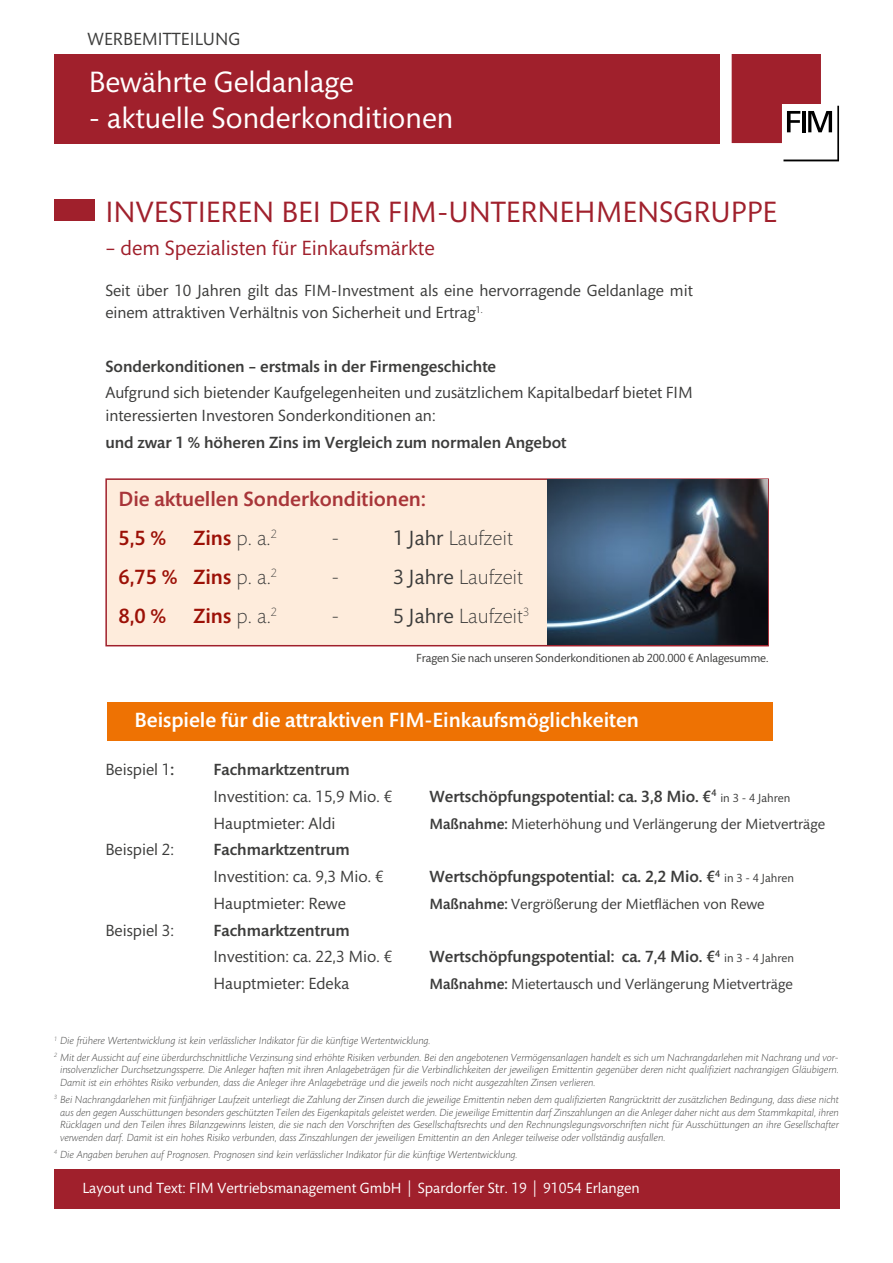
<style>
.page{position:relative;width:893px;height:1263px;background:#fff}
.page>*{position:absolute;margin:0;border:0;box-sizing:border-box;transform-origin:0 0}
.t1{font:30px "Mundo Sans Capital";color:#fff}
.t2{font:30px "Mundo Sans Capital";color:#a0202c}
.t3{font:500 21px "Mundo Sans Capital";color:#fff}
.t4{font:300 21px "Mundo Sans Capital";color:#3c3c3b}
.t5{font:500 21px "Mundo Sans Capital";color:#9c1006}
.t6{font:21px "Mundo Sans Capital";color:#a0202c}
.t7{font:500 21px "Mundo Sans Capital";color:#a83539}
.t8{font:18px "Mundo Sans Capital";color:#3c3c3b}
.t9{font:16.5px/22.5px "Mundo Sans Capital";color:#3c3c3b}
.t10{font:500 16.5px "Mundo Sans Capital";color:#3c3c3b}
.t11{font:15px "Mundo Sans Capital";color:#3c3c3b}
.t12{font:15px "Mundo Sans Capital";color:#fff}
.t13{font:12px "Mundo Sans Capital";letter-spacing:-.01em;color:#3c3c3b}
.t14{font:italic 300 10.5px/12.6px "Mundo Sans Capital";color:#3c3c3b}
.s1{font-weight:300;color:#3c3c3b}
.s2{font-weight:400}
.s3{font-weight:500}
</style>
<div class="page">
<div style="left:105px;top:478px;width:664px;height:168px;background:#feecdc;border:2px solid #a0202c"></div>
<svg style="left:732px;top:54px;width:107px;height:107px"></svg>
<div style="left:54px;top:54px;width:666px;height:89px;background:#a0202c"></div>
<div style="left:54px;top:200px;width:40px;height:21px;background:#a0202c"></div>
<div style="left:54px;top:1170px;width:785px;height:39px;background:#a0202c"></div>
<img style="left:547px;top:480px;width:220px;height:165px">
<div style="left:107px;top:702px;width:666px;height:39px;background:#ee7203"></div>
<h3 class="t8" style="left:88px;top:29px;width:154px">WERBEMITTEILUNG</h3>
<h1 class="t1" style="left:89px;top:66px;width:266px">Bewährte Geldanlage</h1>
<h1 class="t1" style="left:89px;top:102px;width:366px">- aktuelle Sonderkonditionen</h1>
<h1 class="t2" style="left:105px;top:196px;width:673px">INVESTIEREN BEI DER FIM-UNTERNEHMENSGRUPPE</h1>
<h2 class="t6" style="left:105px;top:237px;width:331px">– dem Spezialisten für Einkaufsmärkte</h2>
<h3 class="t9" style="left:105px;top:279px;width:589px">Seit über 10 Jahren gilt das FIM-Investment als eine hervorragende Geldanlage mit einem attraktiven Verhältnis von Sicherheit und Ertrag<sup>1.</sup></h3>
<h3 class="t10" style="left:105px;top:357px;width:392px">Sonderkonditionen – erstmals in der Firmengeschichte</h3>
<h3 class="t9" style="left:105px;top:382px;width:589px">Aufgrund sich bietender Kaufgelegenheiten und zusätzlichem Kapitalbedarf bietet FIM interessierten Investoren Sonderkonditionen an:</h3>
<h3 class="t10" style="left:105px;top:433px;width:463px">und zwar 1 % höheren Zins im Vergleich zum normalen Angebot</h3>
<h2 class="t7" style="left:119px;top:488px;width:309px">Die aktuellen Sonderkonditionen:</h2>
<h2 class="t5" style="left:119px;top:526px;width:49px">5,5 %</h2>
<h2 class="t5" style="left:194px;top:526px;width:85px">Zins <span class="s1">p. a.</span><sup>2</sup></h2>
<h2 class="t4" style="left:332px;top:527px;width:9px">-</h2>
<h2 class="t4" style="left:393px;top:527px;width:121px"><span class="s2">1 Jahr</span> Laufzeit</h2>
<h2 class="t5" style="left:119px;top:565px;width:160px">6,75 % Zins <span class="s1">p. a.</span><sup>2</sup></h2>
<h2 class="t4" style="left:332px;top:566px;width:9px">-</h2>
<h2 class="t4" style="left:393px;top:566px;width:131px"><span class="s2">3 Jahre</span> Laufzeit</h2>
<h2 class="t5" style="left:119px;top:604px;width:49px">8,0 %</h2>
<h2 class="t5" style="left:194px;top:604px;width:85px">Zins <span class="s1">p. a.</span><sup>2</sup></h2>
<h2 class="t4" style="left:332px;top:605px;width:9px">-</h2>
<h2 class="t4" style="left:393px;top:605px;width:138px"><span class="s2">5 Jahre</span> Laufzeit<sup>3</sup></h2>
<p class="t13" style="left:416px;top:652px;width:354px">Fragen Sie nach unseren Sonderkonditionen ab 200.000 € Anlagesumme.</p>
<h2 class="t3" style="left:135px;top:708px;width:506px">Beispiele für die attraktiven FIM-Einkaufsmöglichkeiten</h2>
<h3 class="t9" style="left:105px;top:759px;width:70px">Beispiel 1<span class="s3">:</span></h3>
<h3 class="t10" style="left:213px;top:761px;width:138px">Fachmarktzentrum</h3>
<h3 class="t9" style="left:213px;top:785px;width:180px">Investition: ca. 15,9 Mio. €</h3>
<h3 class="t10" style="left:429px;top:787px;width:289px">Wertschöpfungspotential: ca. 3,8 Mio. €<sup>4</sup></h3>
<p class="t13" style="left:720px;top:791px;width:72px">in 3 - 4 Jahren</p>
<h3 class="t9" style="left:213px;top:812px;width:124px">Hauptmieter: Aldi</h3>
<h3 class="t11" style="left:429px;top:815px;width:397px"><span class="s3">Maßnahme:</span> Mieterhöhung und Verlängerung der Mietverträge</h3>
<h3 class="t9" style="left:105px;top:839px;width:70px">Beispiel 2:</h3>
<h3 class="t10" style="left:213px;top:841px;width:138px">Fachmarktzentrum</h3>
<h3 class="t9" style="left:213px;top:866px;width:172px">Investition: ca. 9,3 Mio. €</h3>
<h3 class="t10" style="left:429px;top:868px;width:292px">Wertschöpfungspotential: ca. 2,2 Mio. €<sup>4</sup></h3>
<p class="t13" style="left:724px;top:872px;width:72px">in 3 - 4 Jahren</p>
<h3 class="t9" style="left:213px;top:892px;width:134px">Hauptmieter: Rewe</h3>
<h3 class="t11" style="left:429px;top:896px;width:337px"><span class="s3">Maßnahme:</span> Vergrößerung der Mietflächen von Rewe</h3>
<h3 class="t9" style="left:105px;top:919px;width:70px">Beispiel 3:</h3>
<h3 class="t10" style="left:213px;top:921px;width:138px">Fachmarktzentrum</h3>
<h3 class="t9" style="left:213px;top:946px;width:180px">Investition: ca. 22,3 Mio. €</h3>
<h3 class="t10" style="left:429px;top:948px;width:292px">Wertschöpfungspotential: ca. 7,4 Mio. €<sup>4</sup></h3>
<p class="t13" style="left:724px;top:952px;width:72px">in 3 - 4 Jahren</p>
<h3 class="t9" style="left:213px;top:973px;width:137px">Hauptmieter: Edeka</h3>
<h3 class="t11" style="left:429px;top:976px;width:365px"><span class="s3">Maßnahme:</span> Mietertausch und Verlängerung Mietverträge</h3>
<p class="t14" style="left:54px;top:1032px;width:786px;line-height:16.8px"><sup>1</sup> Die frühere Wertentwicklung ist kein verlässlicher Indikator für die künftige Wertentwicklung.<br><sup>2</sup> Mit der Aussicht auf eine überdurchschnittliche Verzinsung sind erhöhte Risiken verbunden. Bei den angebotenen Vermögensanlagen handelt es sich um Nachrangdarlehen mit Nachrang und vor-</p>
<p class="t14" style="left:60px;top:1064px;width:780px">insolvenzlicher Durchsetzungssperre. Die Anleger haften mit ihren Anlagebeträgen für die Verbindlichkeiten der jeweiligen Emittentin gegenüber deren nicht qualifiziert nachrangigen Gläubigern.<br>Damit ist ein erhöhtes Risiko verbunden, dass die Anleger ihre Anlagebeträge und die jeweils noch nicht ausgezahlten Zinsen verlieren.</p>
<p class="t14" style="left:60px;top:1093px;width:780px;text-align:justify;text-indent:-6px"><sup>3</sup> Bei Nachrangdarlehen mit fünfjähriger Laufzeit unterliegt die Zahlung der Zinsen durch die jeweilige Emittentin neben dem qualifizierten Rangrücktritt der zusätzlichen Bedingung, dass diese nicht aus den gegen Ausschüttungen besonders geschützten Teilen des Eigenkapitals geleistet werden. Die jeweilige Emittentin darf Zinszahlungen an die Anleger daher nicht aus dem Stammkapital, ihren Rücklagen und den Teilen ihres Bilanzgewinns leisten, die sie nach den Vorschriften des Gesellschaftsrechts und den Rechnungslegungsvorschriften nicht für Ausschüttungen an ihre Gesellschafter verwenden darf. Damit ist ein hohes Risiko verbunden, dass Zinszahlungen der jeweiligen Emittentin an den Anleger teilweise oder vollständig ausfallen.</p>
<p class="t14" style="left:54px;top:1148px;width:465px"><sup>4</sup> Die Angaben beruhen auf Prognosen. Prognosen sind kein verlässlicher Indikator für die künftige Wertentwicklung.</p>
<h3 class="t12" style="left:82px;top:1179px;width:559px">Layout und Text: FIM Vertriebsmanagement GmbH | Spardorfer Str. 19 | 91054 Erlangen</h3>
</div>
